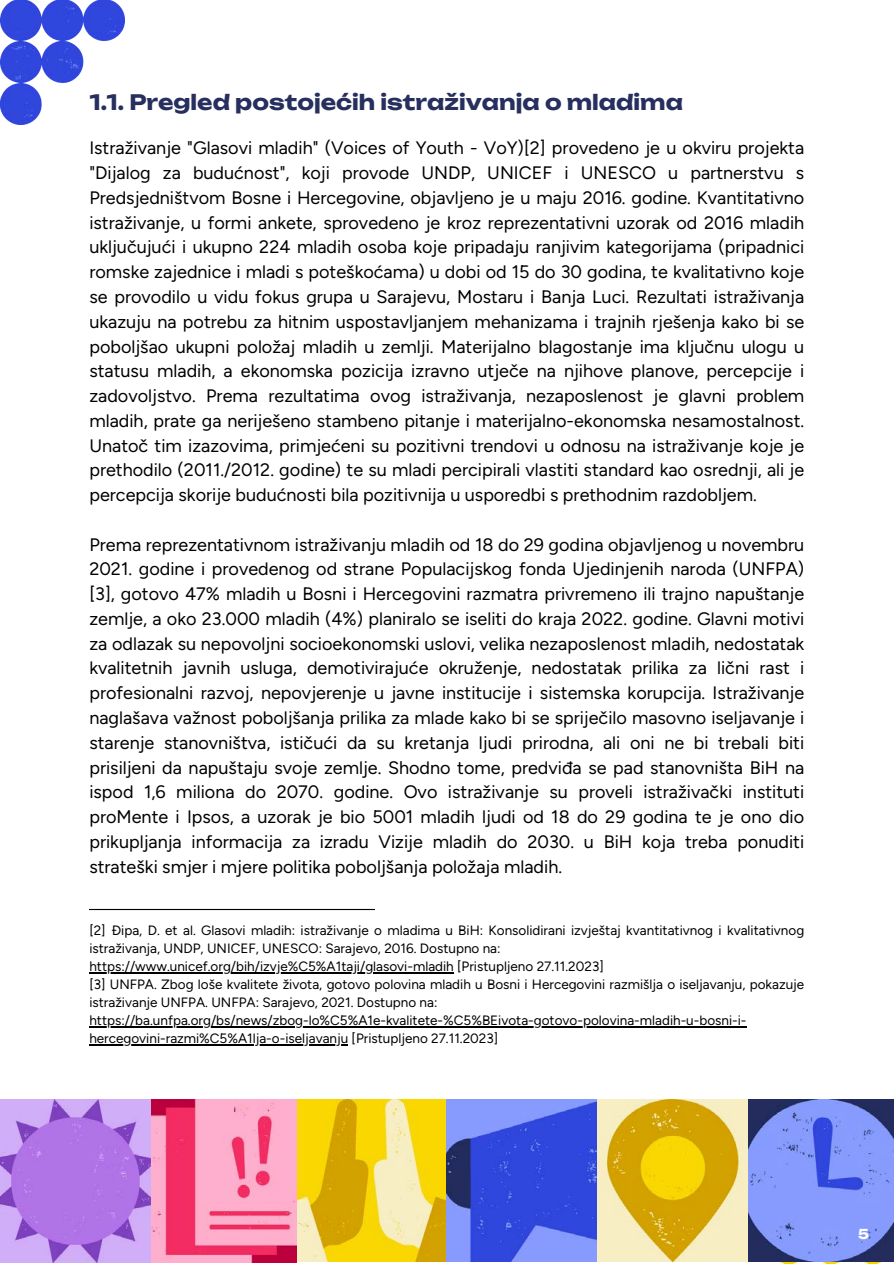
<style>
.page{position:relative;width:894px;height:1264px;background:#fff}
.page>*{position:absolute;margin:0;border:0;box-sizing:border-box;transform-origin:0 0}
.t1{font:700 21px "Unbounded";color:#262f5e}
.t2{font:18px/24.8px "Figtree";color:#000;text-align:justify}
.t3{font:13.5px/18px "Figtree";color:#000}
.t4{font:700 13.5px "Unbounded";color:#fff}
</style>
<div class="page">
<hr style="left:89px;top:908px;width:286px;height:2px;background:#000">
<img style="left:0;top:1099px;width:893px;height:163px">
<img style="left:0;top:0;width:125px;height:124px">
<hr style="left:89px;top:972px;width:364px;height:1px;background:#000">
<hr style="left:89px;top:1026px;width:657px;height:1px;background:#000">
<hr style="left:89px;top:1044px;width:259px;height:1px;background:#000">
<p class="t1" style="left:90px;top:89px;width:594px">1.1. Pregled postojećih istraživanja o mladima</p>
<p class="t2" style="left:89px;top:136px;width:716px">Istraživanje "Glasovi mladih" (Voices of Youth - VoY)[2] provedeno je u okviru projekta "Dijalog za budućnost", koji provode UNDP, UNICEF i UNESCO u partnerstvu s Predsjedništvom Bosne i Hercegovine, objavljeno je u maju 2016. godine. Kvantitativno istraživanje, u formi ankete, sprovedeno je kroz reprezentativni uzorak od 2016 mladih uključujući i ukupno 224 mladih osoba koje pripadaju ranjivim kategorijama (pripadnici romske zajednice i mladi s poteškoćama) u dobi od 15 do 30 godina, te kvalitativno koje se provodilo u vidu fokus grupa u Sarajevu, Mostaru i Banja Luci. Rezultati istraživanja ukazuju na potrebu za hitnim uspostavljanjem mehanizama i trajnih rješenja kako bi se poboljšao ukupni položaj mladih u zemlji. Materijalno blagostanje ima ključnu ulogu u statusu mladih, a ekonomska pozicija izravno utječe na njihove planove, percepcije i zadovoljstvo. Prema rezultatima ovog istraživanja, nezaposlenost je glavni problem mladih, prate ga neriješeno stambeno pitanje i materijalno-ekonomska nesamostalnost.<br>Unatoč tim izazovima, primjećeni su pozitivni trendovi u odnosu na istraživanje koje je prethodilo (2011./2012. godine) te su mladi percipirali vlastiti standard kao osrednji, ali je percepcija skorije budućnosti bila pozitivnija u usporedbi s prethodnim razdobljem.</p>
<p class="t2" style="left:89px;top:532px;width:716px">Prema reprezentativnom istraživanju mladih od 18 do 29 godina objavljenog u novembru 2021. godine i provedenog od strane Populacijskog fonda Ujedinjenih naroda (UNFPA) [3], gotovo 47% mladih u Bosni i Hercegovini razmatra privremeno ili trajno napuštanje zemlje, a oko 23.000 mladih (4%) planiralo se iseliti do kraja 2022. godine. Glavni motivi za odlazak su nepovoljni socioekonomski uslovi, velika nezaposlenost mladih, nedostatak kvalitetnih javnih usluga, demotivirajuće okruženje, nedostatak prilika za lični rast i profesionalni razvoj, nepovjerenje u javne institucije i sistemska korupcija. Istraživanje naglašava važnost poboljšanja prilika za mlade kako bi se spriječilo masovno iseljavanje i starenje stanovništva, ističući da su kretanja ljudi prirodna, ali oni ne bi trebali biti prisiljeni da napuštaju svoje zemlje. Shodno tome, predviđa se pad stanovništa BiH na ispod 1,6 miliona do 2070. godine. Ovo istraživanje su proveli istraživački instituti proMente i Ipsos, a uzorak je bio 5001 mladih ljudi od 18 do 29 godina te je ono dio prikupljanja informacija za izradu Vizije mladih do 2030. u BiH koja treba ponuditi strateški smjer i mjere politika poboljšanja položaja mladih.</p>
<p class="t3" style="left:89px;top:921px;width:716px">[2] Đipa, D. et al. Glasovi mladih: istraživanje o mladima u BiH: Konsolidirani izvještaj kvantitativnog i kvalitativnog istraživanja, UNDP, UNICEF, UNESCO: Sarajevo, 2016. Dostupno na: https://www.unicef.org/bih/izvje%C5%A1taji/glasovi-mladih [Pristupljeno 27.11.2023]<br>[3] UNFPA. Zbog loše kvalitete života, gotovo polovina mladih u Bosni i Hercegovini razmišlja o iseljavanju, pokazuje istraživanje UNFPA. UNFPA: Sarajevo, 2021. Dostupno na: https://ba.unfpa.org/bs/news/zbog-lo%C5%A1e-kvalitete-%C5%BEivota-gotovo-polovina-mladih-u-bosni-i&shy;hercegovini-razmi%C5%A1lja-o-iseljavanju [Pristupljeno 27.11.2023]</p>
<p class="t4" style="left:857px;top:1225px;width:12px">5</p>
</div>
